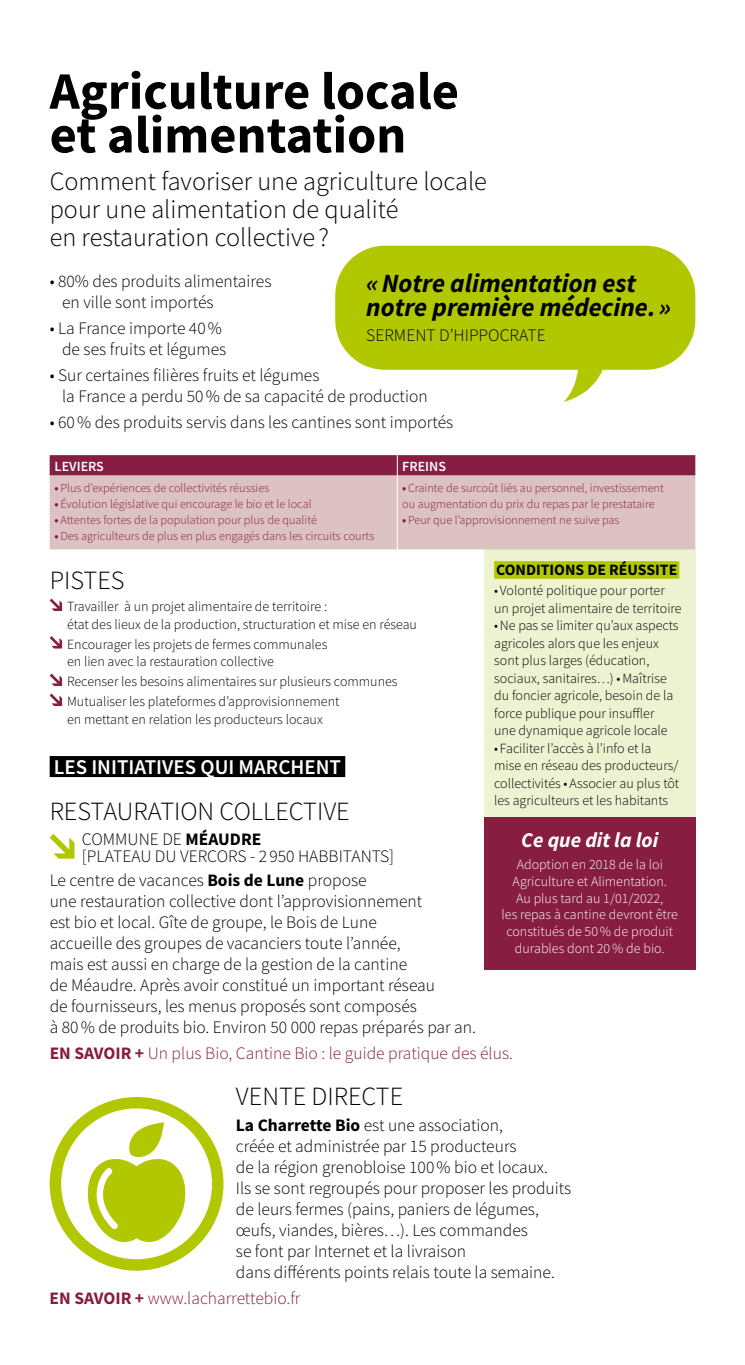
<style>
.page{position:relative;width:745px;height:1365px;background:#fff}
.page>*{position:absolute;margin:0;border:0;box-sizing:border-box;transform-origin:0 0}
.t1{font:700 52.5px/43.8px "Source Sans Pro";color:#000}
.t2{font:300 26.25px/28px "Source Sans Pro";color:#000}
.t3{font:italic 700 26.25px/24.5px "Source Sans Pro";color:#000}
.t4{font:600 21px "Source Sans Pro";color:#fff}
.t5{font:italic 700 21px "Source Sans Pro";color:#fff}
.t6{font:300 17.5px/21px "Source Sans Pro";color:#000}
.t7{font:300 17.5px "Source Sans Pro";color:#871d41}
.t8{font:700 15.75px "Source Sans Pro";color:#000}
.t9{font:300 14px/17.5px "Source Sans Pro";color:#000}
.t10{font:300 14px/16.8px "Source Sans Pro";color:#fff;text-align:center}
.t11{font:600 14px "Source Sans Pro";color:#fff}
.t12{font:300 12.25px/15.8px "Source Sans Pro";color:#871d41}
.s1{font-weight:700}
</style>
<div class="page">
<div style="left:484px;top:816px;width:210px;height:154px;background:#871d41"></div>
<div style="left:484px;top:548px;width:210px;height:268px;background:#edf2d0"></div>
<div style="left:494px;top:561px;width:184px;height:17px;background:#b1c800"></div>
<div style="left:335px;top:246px;width:359px;height:124px;background:#b1c800;border-radius:50px"></div>
<svg style="left:563px;top:369px;width:40px;height:33px"></svg>
<div style="left:50px;top:756px;width:295px;height:21px;background:#000"></div>
<div style="left:50px;top:475px;width:644px;height:74px;background:#ddc2c4"></div>
<div style="left:50px;top:455px;width:644px;height:20px;background:#871d41"></div>
<hr style="left:396px;top:475px;width:1px;height:74px;background:#fff">
<svg style="left:50px;top:598px;width:12px;height:13px"></svg>
<svg style="left:50px;top:636px;width:12px;height:12px"></svg>
<svg style="left:50px;top:673px;width:12px;height:13px"></svg>
<svg style="left:50px;top:693px;width:12px;height:13px"></svg>
<svg style="left:50px;top:834px;width:24px;height:24px"></svg>
<svg style="left:50px;top:1097px;width:173px;height:173px"></svg>
<h1 class="t1" style="left:50px;top:69px;width:410px">Agriculture locale et alimentation</h1>
<h2 class="t2" style="left:50px;top:168px;width:438px">Comment favoriser une agriculture locale pour une alimentation de qualité<br>en restauration collective ?</h2>
<p class="t6" style="left:62px;top:271px;width:211px;text-indent:-12px">• 80% des produits alimentaires en ville sont importés</p>
<p class="t6" style="left:50px;top:318px;width:178px;text-align:right">• La France importe 40% de ses fruits et légumes</p>
<p class="t6" style="left:62px;top:365px;width:367px;text-indent:-12px">• Sur certaines filières fruits et légumes<br>la France a perdu 50% de sa capacité de production</p>
<p class="t6" style="left:50px;top:412px;width:405px">• 60% des produits servis dans les cantines sont importés</p>
<p class="t11" style="left:55px;top:456px;width:51px">LEVIERS</p>
<p class="t11" style="left:402px;top:456px;width:45px">FREINS</p>
<p class="t12" style="left:55px;top:480px;width:216px"><span class="s1">•</span>Plus d’expériences de collectivités réussies</p>
<p class="t12" style="left:55px;top:496px;width:258px"><span class="s1">•</span>Évolution législative qui encourage le bio et le local</p>
<p class="t12" style="left:55px;top:512px;width:264px"><span class="s1">•</span>Attentes fortes de la population pour plus de qualité</p>
<p class="t12" style="left:55px;top:527px;width:321px"><span class="s1">•</span>Des agriculteurs de plus en plus engagés dans les circuits courts</p>
<h2 class="t3" style="left:366px;top:270px;width:306px">«Notre alimentation est notre première médecine. »</h2>
<p class="t6" style="left:366px;top:324px;width:181px">SERMENT D’HIPPOCRATE</p>
<p class="t12" style="left:402px;top:480px;width:263px"><span class="s1">•</span>Crainte de surcoût liés au personnel, investissement ou augmentation du prix du repas par le prestataire</p>
<p class="t12" style="left:402px;top:512px;width:219px"><span class="s1">•</span>Peur que l’approvisionnement ne suive pas</p>
<p class="t8" style="left:496px;top:559px;width:182px">CONDITIONS DE RÉUSSITE</p>
<p class="t9" style="left:494px;top:581px;width:189px">• Volonté politique pour porter un projet alimentaire de territoire</p>
<p class="t9" style="left:494px;top:616px;width:186px">•Ne pas se limiter qu’aux aspects agricoles alors que les enjeux sont plus larges (éducation, sociaux, sanitaires…) •Maîtrise du foncier agricole, besoin de la force publique pour insuffler une dynamique agricole locale</p>
<p class="t9" style="left:494px;top:739px;width:186px">• Faciliter l’accès à l’info et la mise en réseau des producteurs/ collectivités •Associer au plus tôt les agriculteurs et les habitants</p>
<h2 class="t2" style="left:50px;top:566px;width:76px">PISTES</h2>
<p class="t9" style="left:67px;top:597px;width:351px">Travailler à un projet alimentaire de territoire :<br>état des lieux de la production, structuration et mise en réseau</p>
<p class="t9" style="left:67px;top:635px;width:262px">Encourager les projets de fermes communales en lien avec la restauration collective</p>
<p class="t9" style="left:67px;top:671px;width:332px;line-height:19.9px">Recenser les besoins alimentaires sur plusieurs communes<br>Mutualiser les plateformes d’approvisionnement</p>
<p class="t9" style="left:67px;top:710px;width:257px">en mettant en relation les producteurs locaux</p>
<p class="t4" style="left:54px;top:752px;width:288px">LES INITIATIVES QUI MARCHENT</p>
<h2 class="t2" style="left:50px;top:797px;width:301px">RESTAURATION COLLECTIVE</h2>
<p class="t6" style="left:82px;top:830px;width:313px;line-height:17.5px">COMMUNE DE <span class="s1">MÉAUDRE<br></span>[PLATEAU DU VERCORS - 2 950 HABBITANTS]</p>
<p class="t6" style="left:50px;top:869px;width:427px">Le centre de vacances <span class="s1">Bois de Lune</span> propose<br>une restauration collective dont l’approvisionnement<br>est bio et local. Gîte de groupe, le Bois de Lune<br>accueille des groupes de vacanciers toute l’année,<br>mais est aussi en charge de la gestion de la cantine<br>de Méaudre. Après avoir constitué un important réseau<br>de fournisseurs, les menus proposés sont composés<br>à 80% de produits bio. Environ 50 000 repas préparés par an.</p>
<p class="t7" style="left:50px;top:1042px;width:464px"><span class="s1">EN SAVOIR +</span> Un plus Bio, Cantine Bio : le guide pratique des élus.</p>
<h2 class="t2" style="left:236px;top:1081px;width:169px">VENTE DIRECTE</h2>
<p class="t6" style="left:236px;top:1114px;width:336px"><span class="s1">La Charrette Bio</span> est une association,<br>créée et administrée par 15 producteurs<br>de la région grenobloise 100% bio et locaux.<br>Ils se sont regroupés pour proposer les produits de leurs fermes (pains, paniers de légumes, œufs, viandes, bières…). Les commandes<br>se font par Internet et la livraison<br>dans différents points relais toute la semaine.</p>
<p class="t7" style="left:50px;top:1287px;width:252px"><span class="s1">EN SAVOIR +</span> www.lacharrettebio.fr</p>
<p class="t5" style="left:521px;top:826px;width:139px">Ce que dit la loi</p>
<p class="t10" style="left:501px;top:855px;width:178px">Adoption en 2018 de la loi<br>Agriculture et Alimentation.<br>Au plus tard au 1/01/2022,<br>les repas à cantine devront être constitués de 50% de produit durables dont 20% de bio.</p>
</div>
